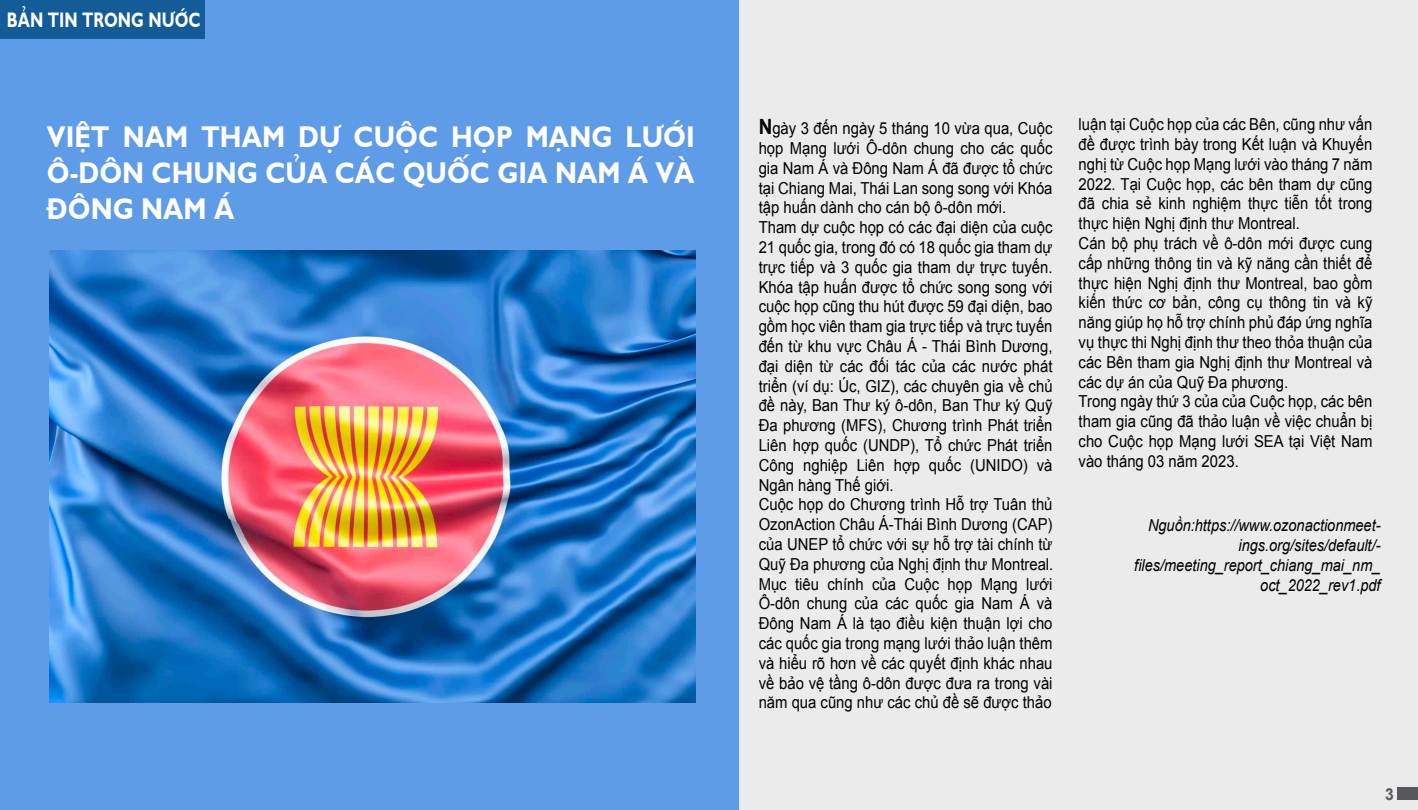
<style>
.page{position:relative;width:1418px;height:810px;background:#ebebeb}
.page>*{position:absolute;margin:0;border:0;box-sizing:border-box;transform-origin:0 0}
.t1{font:700 30px/36px "SFU Gill Sans";color:#fff;text-align:justify;scale:.87 1}
.t2{font:700 21px "SFU Gill Sans";color:#fff;scale:.75 1}
.t3{font:16.5px/19.8px "Arial";color:#000;scale:.9 1}
.t4{font:italic 16.5px/19.8px "Arial";color:#000;text-align:right;scale:.88 1}
.t5{font:700 16.5px "Arial";color:#57585b;scale:.95 1}
.s1{font-weight:700;font-size:21px}
</style>
<div class="page">
<div style="left:0;top:0;width:738px;height:810px;background:#5f9ce8"></div>
<div style="left:1397px;top:788px;width:21px;height:12px;background:#57585b"></div>
<div style="left:0;top:0;width:204px;height:39px;background:#135c98"></div>
<img style="left:49px;top:250px;width:646px;height:452px">
<p class="t2" style="left:7px;top:3px;width:260px">BẢN TIN TRONG NƯỚC</p>
<h1 class="t1" style="left:47px;top:116px;width:746px">VIỆT NAM THAM DỰ CUỘC HỌP MẠNG LƯỚI Ô-DÔN CHUNG CỦA CÁC QUỐC GIA NAM Á VÀ ĐÔNG NAM Á</h1>
<p class="t3" style="left:1078px;top:115px;width:328px">luận tại Cuộc họp của các Bên, cũng như vấn đề được trình bày trong Kết luận và Khuyến nghị từ Cuộc họp Mạng lưới vào tháng 7 năm 2022. Tại Cuộc họp, các bên tham dự cũng đã chia sẻ kinh nghiệm thực tiễn tốt trong thực hiện Nghị định thư Montreal.<br>Cán bộ phụ trách về ô-dôn mới được cung cấp những thông tin và kỹ năng cần thiết để thực hiện Nghị định thư Montreal, bao gồm kiến thức cơ bản, công cụ thông tin và kỹ năng giúp họ hỗ trợ chính phủ đáp ứng nghĩa vụ thực thi Nghị định thư theo thỏa thuận của các Bên tham gia Nghị định thư Montreal và các dự án của Quỹ Đa phương.<br>Trong ngày thứ 3 của của Cuộc họp, các bên tham gia cũng đã thảo luận về việc chuẩn bị cho Cuộc họp Mạng lưới SEA tại Việt Nam vào tháng 03 năm 2023.</p>
<p class="t3" style="left:758px;top:119px;width:329px"><span class="s1">N</span>gày 3 đến ngày 5 tháng 10 vừa qua, Cuộc họp Mạng lưới Ô-dôn chung cho các quốc gia Nam Á và Đông Nam Á đã được tổ chức tại Chiang Mai, Thái Lan song song với Khóa tập huấn dành cho cán bộ ô-dôn mới.<br>Tham dự cuộc họp có các đại diện của cuộc 21 quốc gia, trong đó có 18 quốc gia tham dự trực tiếp và 3 quốc gia tham dự trực tuyến.<br>Khóa tập huấn được tổ chức song song với cuộc họp cũng thu hút được 59 đại diện, bao gồm học viên tham gia trực tiếp và trực tuyến đến từ khu vực Châu Á - Thái Bình Dương, đại diện từ các đối tác của các nước phát triển (ví dụ: Úc, GIZ), các chuyên gia về chủ đề này, Ban Thư ký ô-dôn, Ban Thư ký Quỹ Đa phương (MFS), Chương trình Phát triển Liên hợp quốc (UNDP), Tổ chức Phát triển Công nghiệp Liên hợp quốc (UNIDO) và Ngân hàng Thế giới.<br>Cuộc họp do Chương trình Hỗ trợ Tuân thủ OzonAction Châu Á-Thái Bình Dương (CAP) của UNEP tổ chức với sự hỗ trợ tài chính từ Quỹ Đa phương của Nghị định thư Montreal.<br>Mục tiêu chính của Cuộc họp Mạng lưới Ô-dôn chung của các quốc gia Nam Á và Đông Nam Á là tạo điều kiện thuận lợi cho các quốc gia trong mạng lưới thảo luận thêm và hiểu rõ hơn về các quyết định khác nhau về bảo vệ tầng ô-dôn được đưa ra trong vài năm qua cũng như các chủ đề sẽ được thảo</p>
<p class="t4" style="left:1134px;top:516px;width:281px">Nguồn:https://www.ozonactionmeet&shy;ings.org/sites/default/- files/meeting_report_chiang_mai_nm_ oct_2022_rev1.pdf</p>
<p class="t5" style="left:1385px;top:784px;width:11px">3</p>
</div>
